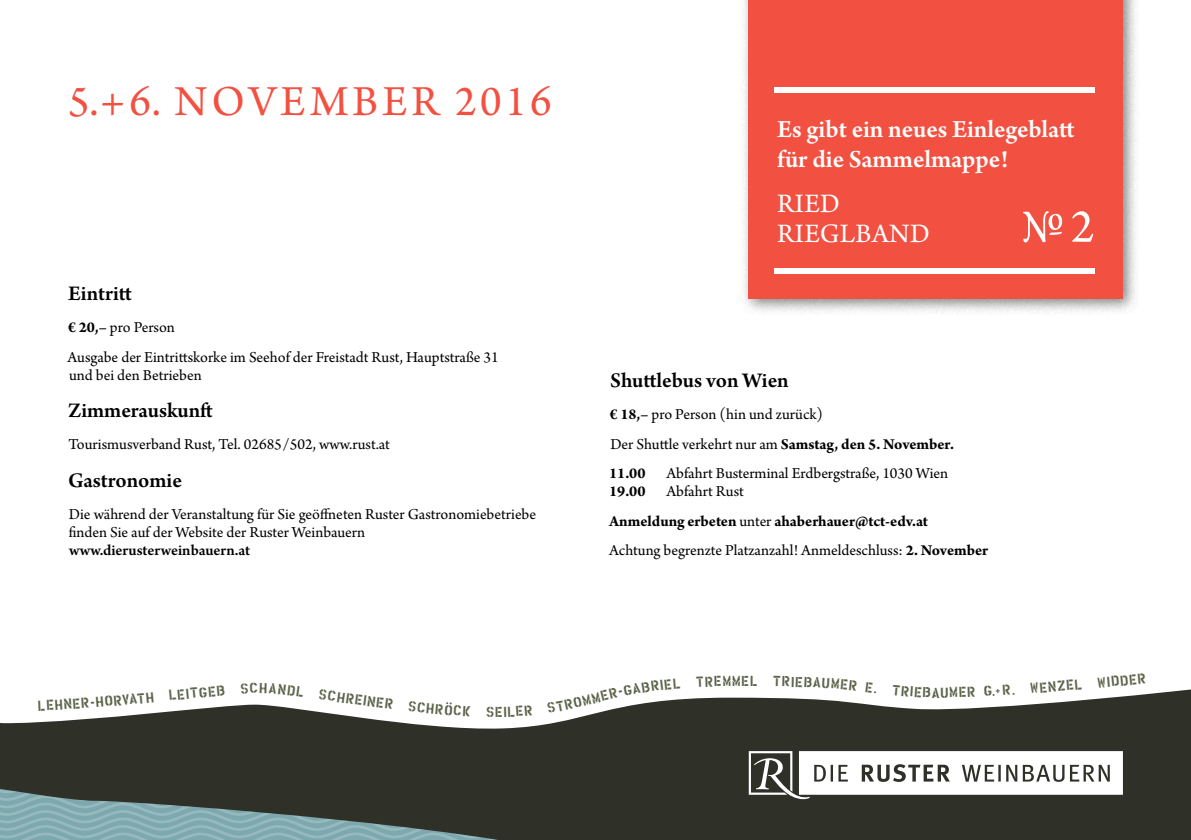
<style>
.page{position:relative;width:1191px;height:840px;background:#fff}
.page>*{position:absolute;margin:0;border:0;box-sizing:border-box;transform-origin:0 0}
.t1{font:50px "Arno Pro";color:#fff}
.t2{font:45px "Arno Pro";letter-spacing:.09em;color:#f25142}
.t3{font:28px/30px "Arno Pro";letter-spacing:.01em;color:#fff}
.t4{font:600 26px/30px "Arno Pro";color:#fff}
.t5{font:600 22px "Arno Pro";color:#000}
.t6{font:16px/29.4px "Arno Pro";color:#000}
.t7{font:600 16px "Arno Pro";color:#000}
.t8{font:700 16px "Arno Pro";color:#000}
.t9{font:14px "Housebroken Clean";color:#5d644b}
.s1{font-weight:700}
</style>
<div class="page">
<svg style="left:0;top:689px;width:1191px;height:150px;fill:#2f3028"></svg>
<div style="left:0;top:756px;width:643px;height:83px;background:#2f3028"></div>
<svg style="left:0;top:788px;width:498px;height:51px"></svg>
<svg style="left:749px;top:750px;width:374px;height:50px"></svg>
<div style="left:739px;top:0;width:401px;height:315px;background:#000;opacity:.5"></div>
<div style="left:749px;top:0;width:374px;height:298px;background:#f25142"></div>
<div style="left:774px;top:87px;width:320px;height:6px;background:#fff"></div>
<div style="left:774px;top:268px;width:320px;height:6px;background:#fff"></div>
<svg style="left:38px;top:699px;width:24px;height:11px"></svg>
<svg style="left:169px;top:689px;width:20px;height:11px"></svg>
<svg style="left:241px;top:689px;width:54px;height:6px"></svg>
<svg style="left:367px;top:695px;width:26px;height:13px"></svg>
<svg style="left:408px;top:700px;width:62px;height:15px"></svg>
<svg style="left:487px;top:706px;width:7px;height:10px"></svg>
<svg style="left:504px;top:704px;width:28px;height:12px"></svg>
<svg style="left:547px;top:689px;width:133px;height:23px"></svg>
<svg style="left:773px;top:689px;width:84px;height:1px"></svg>
<svg style="left:865px;top:689px;width:11px;height:3px"></svg>
<svg style="left:892px;top:689px;width:38px;height:8px"></svg>
<svg style="left:941px;top:689px;width:34px;height:8px"></svg>
<svg style="left:984px;top:689px;width:16px;height:6px"></svg>
<h2 class="t2" style="left:68px;top:76px;width:485px">5.+6. NOVEMBER 2016</h2>
<h3 class="t5" style="left:68px;top:280px;width:65px">Eintritt</h3>
<p class="t6" style="left:67px;top:313px;width:433px"><span class="s1">€ 20,–</span> pro Person<br>Ausgabe der Eintrittskorke im Seehof der Freistadt Rust, Hauptstraße 31</p>
<p class="t6" style="left:69px;top:361px;width:134px">und bei den Betrieben</p>
<h3 class="t5" style="left:68px;top:397px;width:146px">Zimmerauskunft</h3>
<p class="t6" style="left:68px;top:430px;width:323px">Tourismusverband Rust, Tel. 02685/502, www.rust.at</p>
<h3 class="t5" style="left:68px;top:467px;width:115px">Gastronomie</h3>
<p class="t6" style="left:69px;top:505px;width:469px;line-height:18px">Die während der Veranstaltung für Sie geöffneten Ruster Gastronomiebetriebe finden Sie auf der Website der Ruster Weinbauern</p>
<p class="t7" style="left:69px;top:540px;width:183px">www.dierusterweinbauern.at</p>
<p class="t9" style="left:63px;top:694px;width:33px;rotate:-4deg">NER-</p>
<p class="t9" style="left:95px;top:692px;width:61px;rotate:-5deg">HORVATH</p>
<p class="t9" style="left:189px;top:683px;width:37px;rotate:-5deg">TGEB</p>
<p class="t9" style="left:297px;top:681px;width:73px;rotate:8deg">L SCHREI</p>
<p class="t9" style="left:495px;top:702px;width:10px">E</p>
<h3 class="t4" style="left:777px;top:116px;width:299px">Es gibt ein neues Einlegeblatt für die Sammelmappe!</h3>
<h3 class="t3" style="left:777px;top:189px;width:154px">RIED<br>RIEGLBAND</h3>
<h1 class="t1" style="left:1022px;top:198px;width:74px">№2</h1>
<h3 class="t5" style="left:610px;top:367px;width:180px">Shuttlebus von Wien</h3>
<p class="t6" style="left:609px;top:400px;width:346px"><span class="s1">€ 18,–</span> pro Person (hin und zurück)<br>Der Shuttle verkehrt nur am <span class="s1">Samstag, den 5. November.<br>11.00</span></p>
<p class="t6" style="left:666px;top:459px;width:283px">Abfahrt Busterminal Erdbergstraße, 1030 Wien</p>
<p class="t6" style="left:609px;top:477px;width:381px;text-indent:57px">Abfahrt Rust<br><span class="s1">Anmeldung erbeten</span> unter <span class="s1">ahaberhauer@tct-edv.at<br></span>Achtung begrenzte Platzanzahl! Anmeldeschluss: <span class="s1">2. November</span></p>
<p class="t8" style="left:609px;top:482px;width:38px">19.00</p>
<p class="t9" style="left:732px;top:671px;width:28px">MEL</p>
<p class="t9" style="left:931px;top:683px;width:11px">A</p>
<p class="t9" style="left:1001px;top:680px;width:47px;rotate:-4deg">R. WE</p>
<p class="t9" style="left:1047px;top:677px;width:83px;rotate:-5deg">NZEL WIDD</p>
</div>
